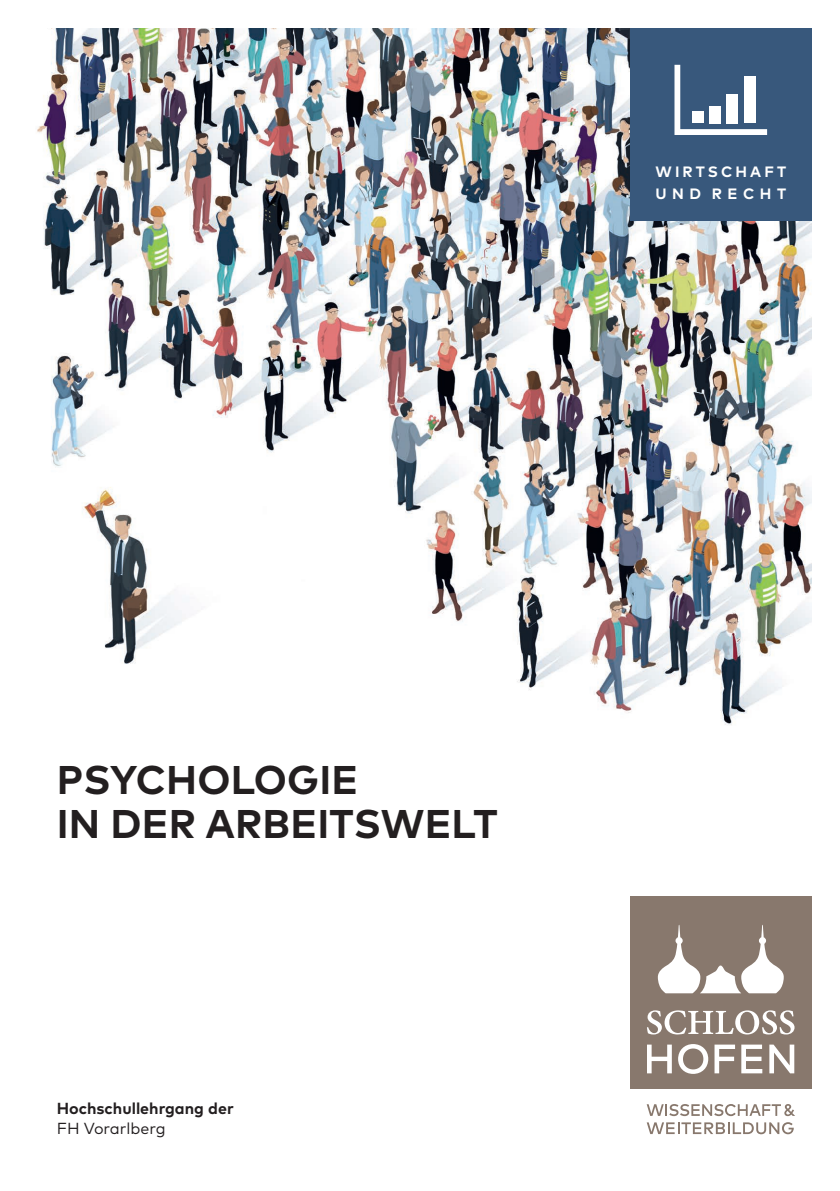
<style>
.page{position:relative;width:840px;height:1191px;background:#fff}
.page>*{position:absolute;margin:0;border:0;box-sizing:border-box;transform-origin:0 0}
.t1{font:700 40px/44px "Mark Pro";letter-spacing:.005em;color:#231f20}
.t2{font:700 16px "Mark Pro";color:#231f20}
.t3{font:16px "Mark Pro";color:#231f20}
.t4{font:700 15px/21px "Mark Pro";letter-spacing:.205em;color:#fff}
</style>
<div class="page">
<img style="left:37px;top:28px;width:774px;height:697px">
<div style="left:629px;top:896px;width:182px;height:193px;background:#88786d"></div>
<svg style="left:647px;top:1010px;width:147px;height:24px"></svg>
<svg style="left:647px;top:1044px;width:24px;height:29px"></svg>
<svg style="left:678px;top:1044px;width:29px;height:30px"></svg>
<svg style="left:714px;top:1044px;width:20px;height:29px"></svg>
<svg style="left:741px;top:1044px;width:20px;height:29px"></svg>
<svg style="left:769px;top:1044px;width:24px;height:29px"></svg>
<svg style="left:657px;top:925px;width:126px;height:68px"></svg>
<svg style="left:646px;top:1104px;width:148px;height:12px"></svg>
<svg style="left:646px;top:1122px;width:147px;height:12px"></svg>
<div style="left:629px;top:28px;width:182px;height:193px;background:#38587c"></div>
<svg style="left:674px;top:65px;width:92px;height:70px"></svg>
<div style="left:726px;top:94px;width:11px;height:29px;background:#fff"></div>
<div style="left:743px;top:76px;width:12px;height:47px;background:#fff"></div>
<p class="t4" style="left:655px;top:160px;width:132px">WIRTSCHAFT<br>UND RECHT</p>
<p class="t1" style="left:57px;top:754px;width:442px">PSYCHOLOGIE<br>IN DER ARBEITSWELT</p>
<p class="t2" style="left:57px;top:1096px;width:178px">Hochschullehrgang der</p>
<p class="t3" style="left:57px;top:1116px;width:110px">FH Vorarlberg</p>
</div>
